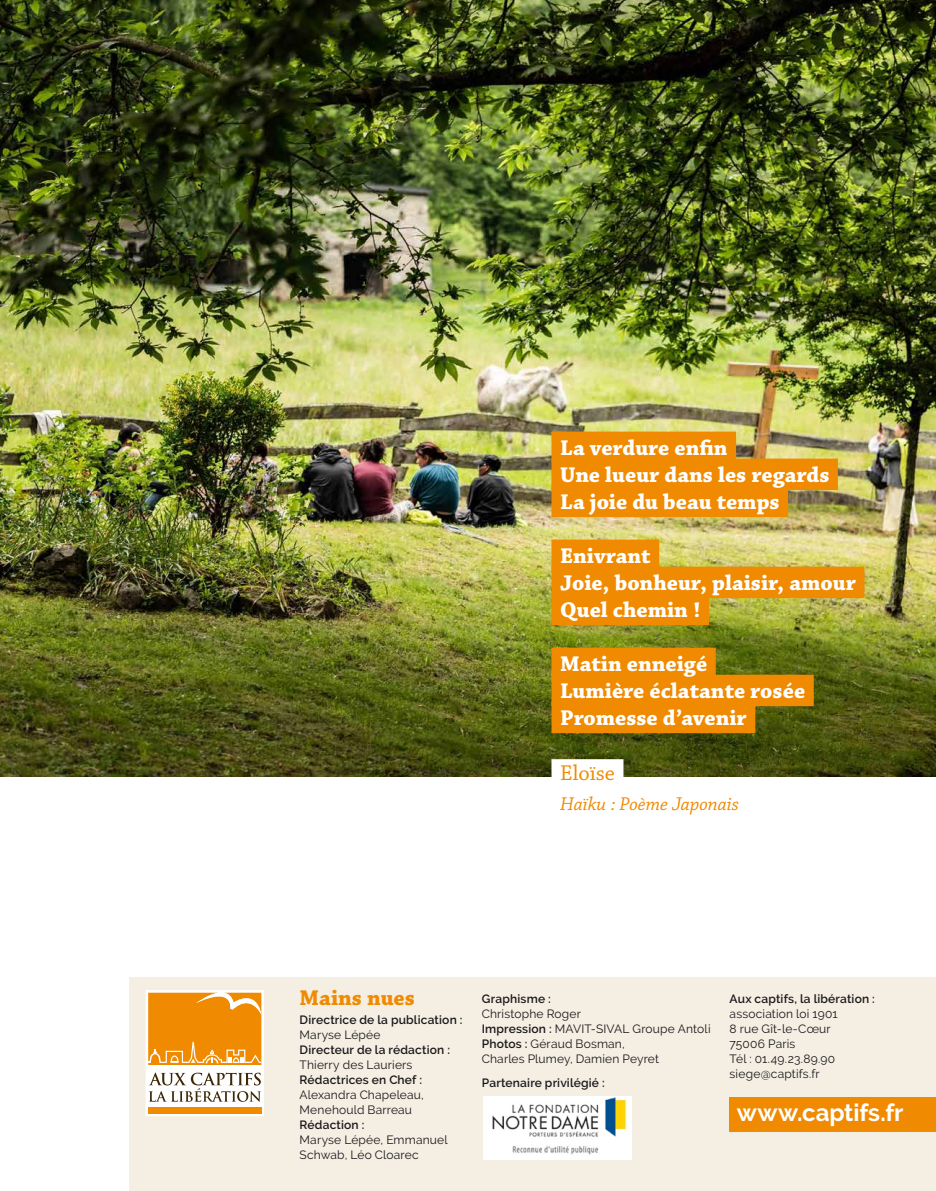
<style>
.page{position:relative;width:936px;height:1191px;background:#fff}
.page>*{position:absolute;margin:0;border:0;box-sizing:border-box;transform-origin:0 0}
.t1{font:700 24px "Raleway";color:#fff}
.t2{font:700 22.5px/27px "Chaparral Pro";color:#fff}
.t3{font:700 22.5px "Chaparral Pro";color:#f08a00}
.t4{font:22.5px "Chaparral Pro";color:#f08a00}
.t5{font:italic 19.5px "Chaparral Pro";color:#f08a00}
.t6{font:12px/15px "Raleway";letter-spacing:.015em;color:#1a171c}
.t7{font:600 12px "Raleway";letter-spacing:.015em;color:#1a171c}
.s1{font-weight:600}
</style>
<div class="page">
<img style="left:0;top:0;width:935px;height:777px">
<div style="left:129px;top:977px;width:806px;height:214px;background:#f4efe2"></div>
<svg style="left:145px;top:990px;width:119px;height:126px;background:#edb366"></svg>
<div style="left:729px;top:1097px;width:206px;height:34px;background:#f08a00"></div>
<div style="left:551px;top:431px;width:185px;height:32px;background:#f08a00"></div>
<div style="left:551px;top:458px;width:286px;height:32px;background:#f08a00"></div>
<div style="left:551px;top:485px;width:237px;height:32px;background:#f08a00"></div>
<div style="left:551px;top:539px;width:108px;height:32px;background:#f08a00"></div>
<div style="left:551px;top:566px;width:313px;height:32px;background:#f08a00"></div>
<div style="left:551px;top:593px;width:158px;height:32px;background:#f08a00"></div>
<div style="left:551px;top:647px;width:164px;height:32px;background:#f08a00"></div>
<div style="left:551px;top:674px;width:262px;height:32px;background:#f08a00"></div>
<div style="left:551px;top:701px;width:204px;height:32px;background:#f08a00"></div>
<div style="left:551px;top:759px;width:72px;height:28px;background:#fff"></div>
<div style="left:483px;top:1095px;width:148px;height:64px;background:#fff"></div>
<img style="left:492px;top:1097px;width:134px;height:58px">
<h2 class="t2" style="left:560px;top:435px;width:271px">La verdure enfin<br>Une lueur dans les regards<br>La joie du beau temps</h2>
<h2 class="t2" style="left:560px;top:543px;width:297px">Enivrant<br>Joie, bonheur, plaisir, amour<br>Quel chemin !</h2>
<h2 class="t2" style="left:560px;top:651px;width:247px">Matin enneigé<br>Lumière éclatante rosée<br>Promesse d’avenir</h2>
<h2 class="t4" style="left:560px;top:761px;width:56px">Eloïse</h2>
<h3 class="t5" style="left:560px;top:792px;width:180px">Haïku : Poème Japonais</h3>
<h2 class="t3" style="left:299px;top:984px;width:117px">Mains nues</h2>
<p class="t7" style="left:299px;top:1013px;width:164px">Directrice de la publication :</p>
<p class="t6" style="left:299px;top:1027px;width:82px">Maryse Lépée</p>
<p class="t7" style="left:299px;top:1043px;width:152px">Directeur de la rédaction :</p>
<p class="t6" style="left:299px;top:1057px;width:114px">Thierry des Lauriers</p>
<p class="t7" style="left:299px;top:1073px;width:124px">Rédactrices en Chef :</p>
<p class="t6" style="left:299px;top:1087px;width:126px">Alexandra Chapeleau,<br>Menehould Barreau</p>
<p class="t7" style="left:299px;top:1118px;width:66px">Rédaction :</p>
<p class="t6" style="left:299px;top:1132px;width:150px">Maryse Lépée, Emmanuel<br>Schwab, Léo Cloarec</p>
<p class="t7" style="left:482px;top:992px;width:70px">Graphisme :</p>
<p class="t6" style="left:482px;top:1006px;width:230px">Christophe Roger<br><span class="s1">Impression :</span> MAVIT-SIVAL Groupe Antoli<br><span class="s1">Photos :</span> Géraud Bosman,<br>Charles Plumey, Damien Peyret</p>
<p class="t7" style="left:482px;top:1075px;width:124px">Partenaire privilégié :</p>
<p class="t7" style="left:729px;top:992px;width:147px">Aux captifs, la libération :</p>
<p class="t6" style="left:729px;top:1006px;width:109px">association loi 1901<br>8 rue Gît-le-Cœur<br>75006 Paris<br>Tél : 01.49.23.89.90 siege@captifs.fr</p>
<h1 class="t1" style="left:736px;top:1099px;width:168px">www.captifs.fr</h1>
</div>
